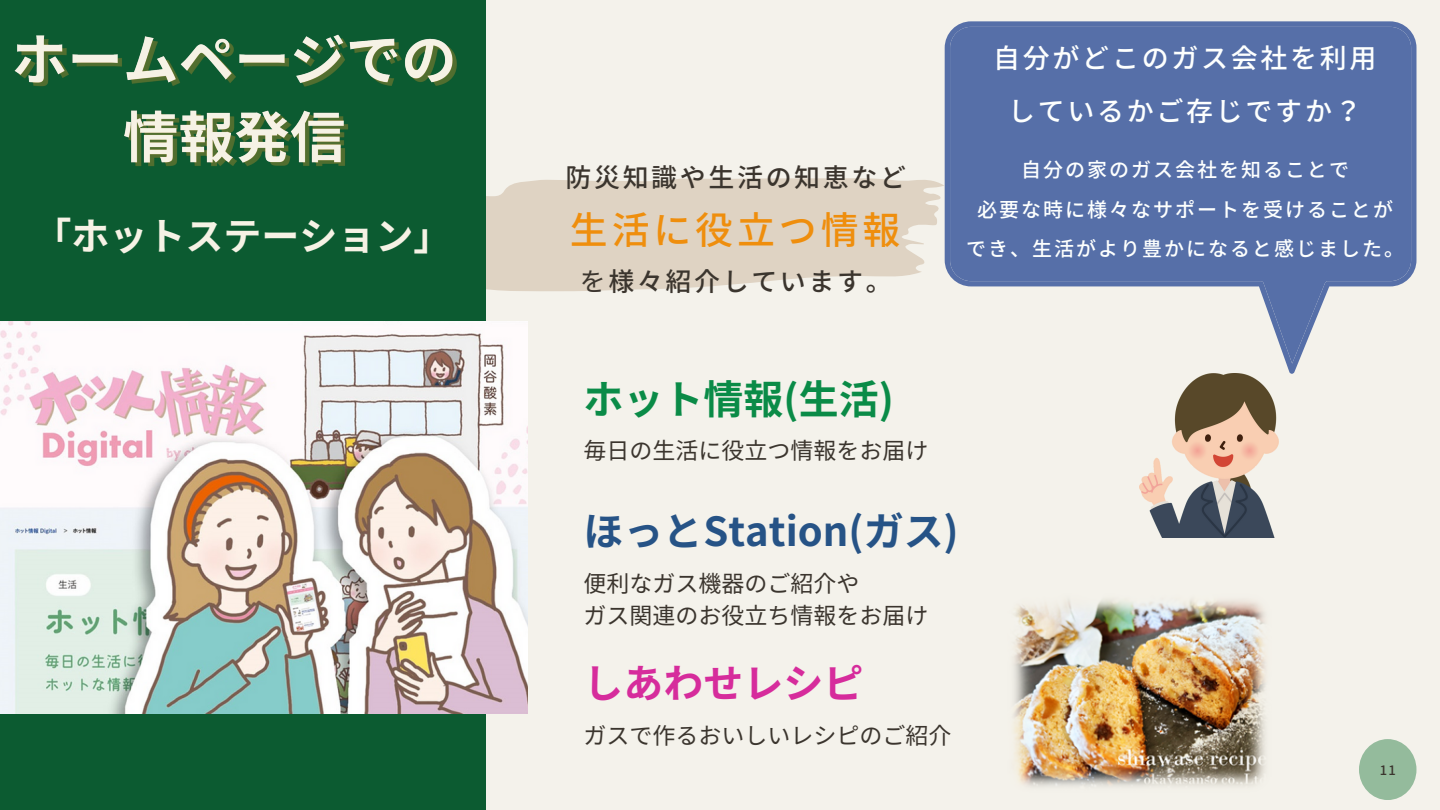
<style>
.page{position:relative;width:1440px;height:810px;background:#f4f2eb}
.page>*{position:absolute;margin:0;border:0;box-sizing:border-box;transform-origin:0 0}
.t1{font:700 40px "Noto Sans JP";color:#265386}
.t2{font:700 40px "Noto Sans JP";color:#0a8b47}
.t3{font:700 40px "Noto Sans JP";color:#d62c9c}
.t4{font:700 38px "Noto Sans JP";color:#f6f2e5}
.t5{font:500 38px "Noto Sans JP";letter-spacing:.1em;color:#ef8e0d}
.t6{font:500 27px/53.5px "Noto Sans JP";letter-spacing:.1em;color:#fdfffe;text-align:center}
.t7{font:500 26px "Noto Sans JP";letter-spacing:.1em;color:#3b352e}
.t8{font:23px/32.1px "Noto Sans JP";color:#3b352e}
.t9{font:500 20px "Noto Sans JP";letter-spacing:.1em;color:#fdfffe}
.t10{font:500 13px "Noto Sans JP";color:#3b352e}
.s1{font-weight:400}
</style>
<div class="page">
<svg style="left:485px;top:178px;width:460px;height:113px;background:#dfd5c6"></svg>
<div style="left:0;top:0;width:485px;height:810px;background:#0c5b31"></div>
<img style="left:0;top:322px;width:527px;height:392px">
<img style="left:1013px;top:599px;width:253px;height:188px">
<div style="left:1359px;top:739px;width:58px;height:61px;background:#94bb9c;border-radius:50%"></div>
<img style="left:1139px;top:374px;width:140px;height:163px">
<svg style="left:945px;top:21px;width:471px;height:353px"></svg>
<svg style="left:950px;top:27px;width:461px;height:337px;fill:#566fa8"></svg>
<img style="left:14px;top:35px;width:443px;height:132px">
<h5 class="t4" style="left:34px;top:206px;width:419px">「ホットステーション」</h5>
<h2 class="t7" style="left:566px;top:157px;width:342px">防災知識や生活の知恵など</h2>
<h2 class="t5" style="left:570px;top:200px;width:332px">生活に役立つ情報</h2>
<h2 class="t7" style="left:580px;top:260px;width:313px"><span class="s1">を</span>様々紹介しています。</h2>
<p class="t6" style="left:993px;top:30px;width:381px">自分がどこのガス会社を利用しているかご存じですか？</p>
<h2 class="t9" style="left:1021px;top:154px;width:329px">自分の家のガス会社を知ることで</h2>
<h5 class="t9" style="left:977px;top:194px;width:417px">必要な時に様々なサポートを受けることが</h5>
<p class="t9" style="left:966px;top:233px;width:439px">でき、生活がより豊かになると感じました。</p>
<p class="t2" style="left:584px;top:368px;width:312px">ホット情報(生活)</p>
<p class="t8" style="left:584px;top:433px;width:346px">毎日の生活に役立つ情報をお届け</p>
<h4 class="t1" style="left:584px;top:500px;width:377px">ほっとStation(ガス)</h4>
<p class="t8" style="left:584px;top:566px;width:346px">便利なガス機器のご紹介や<br>ガス関連のお役立ち情報をお届け</p>
<p class="t3" style="left:584px;top:652px;width:281px">しあわせレシピ</p>
<h2 class="t8" style="left:584px;top:719px;width:369px">ガスで作るおいしいレシピのご紹介</h2>
<h3 class="t10" style="left:1380px;top:760px;width:18px">11</h3>
</div>
